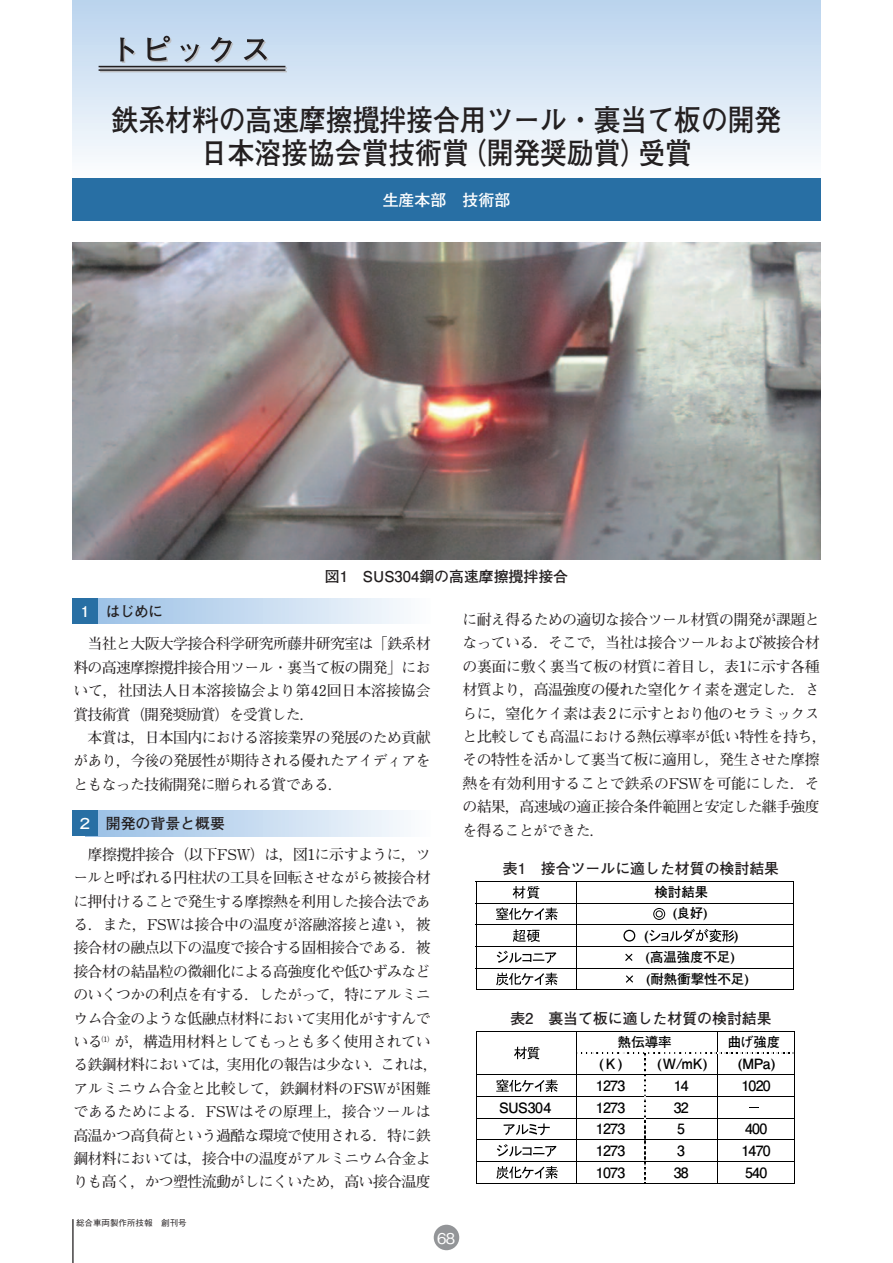
<style>
.page{position:relative;width:893px;height:1263px;background:#fff}
.page>*{position:absolute;margin:0;border:0;box-sizing:border-box;transform-origin:0 0}
.t1{font:700 29.7px/33px "Futo Go B101 Pro";color:#231f20;text-align:center;scale:.9 1}
.t2{font:700 15.9px "Futo Go B101 Pro";color:#fff}
.t3{font:700 14.85px/23.4px "Futo Min A101 Pro";letter-spacing:-.04em;color:#231f20;text-align:justify}
.t4{font:700 14.85px "Futo Go B101 Pro";color:#231f20}
.t5{font:500 14.85px "Gothic BBB Pro";color:#fff}
.t6{font:14.1px "Futo Go B101 Pro Bold 90 pv RKSJ H";letter-spacing:-.045em;color:#000}
.t7{font:13.35px/20.9px "Futo Go B101 Pro Bold 90 pv RKSJ H";color:#000;text-align:right}
.t8{font:500 8.55px "Gothic BBB Pro";color:#231f20}
.s1{color:#fff}
</style>
<div class="page">
<div style="left:72px;top:0;width:749px;height:179px;background:linear-gradient(to bottom,#b9d3ed,#fcfdfe)"></div>
<div style="left:72px;top:179px;width:749px;height:42px;background:#286fa4"></div>
<div style="left:434px;top:1225px;width:25px;height:25px;background:#939598;border-radius:50%"></div>
<hr style="left:72px;top:1219px;width:2px;height:44px;background:#231f20">
<svg style="left:120px;top:38px;width:16px;height:25px"></svg>
<svg style="left:147px;top:36px;width:24px;height:26px"></svg>
<svg style="left:180px;top:44px;width:20px;height:19px"></svg>
<svg style="left:210px;top:37px;width:23px;height:27px"></svg>
<svg style="left:244px;top:39px;width:24px;height:23px"></svg>
<hr style="left:100px;top:67px;width:187px;height:2px;background:#bcbdc0">
<hr style="left:100px;top:71px;width:187px;height:1px;background:#bcbdc0">
<hr style="left:99px;top:66px;width:186px;height:1px;background:#231f20">
<hr style="left:99px;top:69px;width:186px;height:2px;background:#231f20">
<img style="left:72px;top:243px;width:749px;height:317px">
<div style="left:85px;top:598px;width:346px;height:26px;background:linear-gradient(to right,#97bee5,#fbfcfe)"></div>
<div style="left:72px;top:598px;width:26px;height:26px;background:#286fa4"></div>
<div style="left:85px;top:811px;width:346px;height:25px;background:linear-gradient(to right,#97bee5,#fbfcfe)"></div>
<div style="left:72px;top:811px;width:26px;height:25px;background:#286fa4"></div>
<svg style="left:513px;top:886px;width:26px;height:13px"></svg>
<hr style="left:476px;top:881px;width:318px;height:1px;background:#000">
<svg style="left:496px;top:907px;width:62px;height:13px"></svg>
<svg style="left:653px;top:908px;width:12px;height:12px"></svg>
<hr style="left:476px;top:903px;width:318px;height:1px;background:#000">
<svg style="left:513px;top:929px;width:27px;height:13px"></svg>
<svg style="left:623px;top:930px;width:12px;height:11px"></svg>
<svg style="left:649px;top:929px;width:86px;height:13px"></svg>
<hr style="left:476px;top:924px;width:318px;height:1px;background:#000">
<svg style="left:497px;top:951px;width:59px;height:12px"></svg>
<svg style="left:625px;top:954px;width:7px;height:7px"></svg>
<hr style="left:476px;top:946px;width:318px;height:1px;background:#000">
<svg style="left:496px;top:972px;width:62px;height:13px"></svg>
<svg style="left:626px;top:975px;width:7px;height:8px"></svg>
<hr style="left:476px;top:968px;width:318px;height:1px;background:#000">
<svg style="left:476px;top:882px;width:1px;height:107px"></svg>
<hr style="left:476px;top:989px;width:100px;height:1px;background:#000">
<svg style="left:576px;top:882px;width:1px;height:108px"></svg>
<hr style="left:577px;top:989px;width:216px;height:1px;background:#000">
<svg style="left:793px;top:882px;width:1px;height:108px"></svg>
<hr style="left:476px;top:1031px;width:319px;height:1px;background:#000">
<svg style="left:514px;top:1047px;width:26px;height:12px"></svg>
<svg style="left:496px;top:1079px;width:62px;height:13px"></svg>
<hr style="left:476px;top:1075px;width:319px;height:1px;background:#000">
<hr style="left:476px;top:1096px;width:319px;height:1px;background:#000">
<svg style="left:504px;top:1123px;width:46px;height:12px"></svg>
<hr style="left:476px;top:1118px;width:319px;height:1px;background:#000">
<svg style="left:497px;top:1144px;width:60px;height:13px"></svg>
<hr style="left:476px;top:1139px;width:319px;height:1px;background:#000">
<svg style="left:496px;top:1166px;width:62px;height:13px"></svg>
<hr style="left:476px;top:1161px;width:319px;height:1px;background:#000">
<svg style="left:476px;top:1032px;width:1px;height:151px"></svg>
<hr style="left:476px;top:1183px;width:100px;height:1px;background:#000">
<svg style="left:576px;top:1032px;width:219px;height:152px"></svg>
<h1 class="t1" style="left:112px;top:99px;width:746px">鉄系材料の高速摩擦攪拌接合用ツール・裏当て板の開発日本溶接協会賞技術賞（開発奨励賞）受賞</h1>
<p class="t2" style="left:383px;top:187px;width:129px">生産本部 技術部</p>
<p class="t4" style="left:325px;top:564px;width:245px">図1 SUS304鋼の高速摩擦攪拌接合</p>
<p class="t4" style="left:78px;top:600px;width:87px"><span class="s1">１</span> はじめに</p>
<p class="t3" style="left:73px;top:630px;width:359px;text-indent:14px">当社と大阪大学接合科学研究所藤井研究室は「鉄系材料の高速摩擦攪拌接合用ツール・裏当て板の開発」において，社団法人日本溶接協会より第42回日本溶接協会賞技術賞（開発奨励賞）を受賞した．</p>
<p class="t3" style="left:73px;top:724px;width:359px;text-indent:14px">本賞は，日本国内における溶接業界の発展のため貢献があり，今後の発展性が期待される優れたアイディアをともなった技術開発に贈られる賞である．</p>
<p class="t4" style="left:78px;top:812px;width:149px"><span class="s1">２</span> 開発の背景と概要</p>
<p class="t3" style="left:73px;top:841px;width:366px;text-align:center">摩擦攪拌接合（以下FSW）は，図1に示すように，ツ<br>ールと呼ばれる円柱状の工具を回転させながら被接合材に押付けることで発生する摩擦熱を利用した接合法である．また，FSWは接合中の温度が溶融溶接と違い，被接合材の融点以下の温度で接合する固相接合である．被接合材の結晶粒の微細化による高強度化や低ひずみなどのいくつかの利点を有する．したがって，特にアルミニウム合金のような低融点材料において実用化がすすんでいる<sup>（1）</sup>が，構造用材料としてもっとも多く使用されている鉄鋼材料においては，実用化の報告は少ない．これは，アルミニウム合金と比較して，鉄鋼材料のFSWが困難であるためによる．FSWはその原理上，接合ツールは高温かつ高負荷という過酷な環境で使用される．特に鉄鋼材料においては，接合中の温度がアルミニウム合金よりも高く，かつ塑性流動がしにくいため，高い接合温度</p>
<p class="t8" style="left:76px;top:1216px;width:112px">総合車両製作所技報 創刊号</p>
<p class="t3" style="left:462px;top:606px;width:366px;text-align:left">に耐え得るための適切な接合ツール材質の開発が課題となっている．そこで，当社は接合ツールおよび被接合材の裏面に敷く裏当て板の材質に着目し，表1に示す各種材質より，高温強度の優れた窒化ケイ素を選定した．さらに，窒化ケイ素は表2に示すとおり他のセラミックスと比較しても高温における熱伝導率が低い特性を持ち，その特性を活かして裏当て板に適用し，発生させた摩擦熱を有効利用することで鉄系のFSWを可能にした．その結果，高速域の適正接合条件範囲と安定した継手強度を得ることができた．</p>
<p class="t4" style="left:503px;top:856px;width:278px">表1 接合ツールに適した材質の検討結果</p>
<p class="t7" style="left:654px;top:880px;width:55px">検討結果(良好)</p>
<p class="t6" style="left:645px;top:924px;width:6px">(</p>
<p class="t6" style="left:734px;top:924px;width:6px">)</p>
<p class="t7" style="left:646px;top:945px;width:90px">(高温強度不足)</p>
<p class="t7" style="left:646px;top:967px;width:104px">(耐熱衝撃性不足)</p>
<p class="t4" style="left:510px;top:1007px;width:263px">表2 裏当て板に適した材質の検討結果</p>
<p class="t7" style="left:618px;top:1030px;width:55px">熱伝導率</p>
<p class="t7" style="left:728px;top:1030px;width:54px">曲げ強度</p>
<p class="t6" style="left:600px;top:1052px;width:24px">(K)</p>
<p class="t6" style="left:657px;top:1052px;width:51px">(W/mK)</p>
<p class="t6" style="left:738px;top:1052px;width:38px">(MPa)</p>
<p class="t6" style="left:596px;top:1074px;width:31px">1273</p>
<p class="t6" style="left:674px;top:1074px;width:17px">14</p>
<p class="t6" style="left:741px;top:1074px;width:31px">1020</p>
<p class="t6" style="left:499px;top:1096px;width:54px">SUS304</p>
<p class="t6" style="left:596px;top:1096px;width:31px">1273</p>
<p class="t6" style="left:674px;top:1096px;width:17px">32</p>
<p class="t6" style="left:596px;top:1118px;width:31px">1273</p>
<p class="t6" style="left:677px;top:1118px;width:9px">5</p>
<p class="t6" style="left:745px;top:1118px;width:24px">400</p>
<p class="t6" style="left:596px;top:1139px;width:31px">1273</p>
<p class="t6" style="left:677px;top:1139px;width:9px">3</p>
<p class="t6" style="left:741px;top:1139px;width:31px">1470</p>
<p class="t6" style="left:596px;top:1161px;width:31px">1073</p>
<p class="t6" style="left:674px;top:1161px;width:17px">38</p>
<p class="t6" style="left:745px;top:1161px;width:24px">540</p>
<p class="t5" style="left:437px;top:1226px;width:20px">68</p>
</div>
